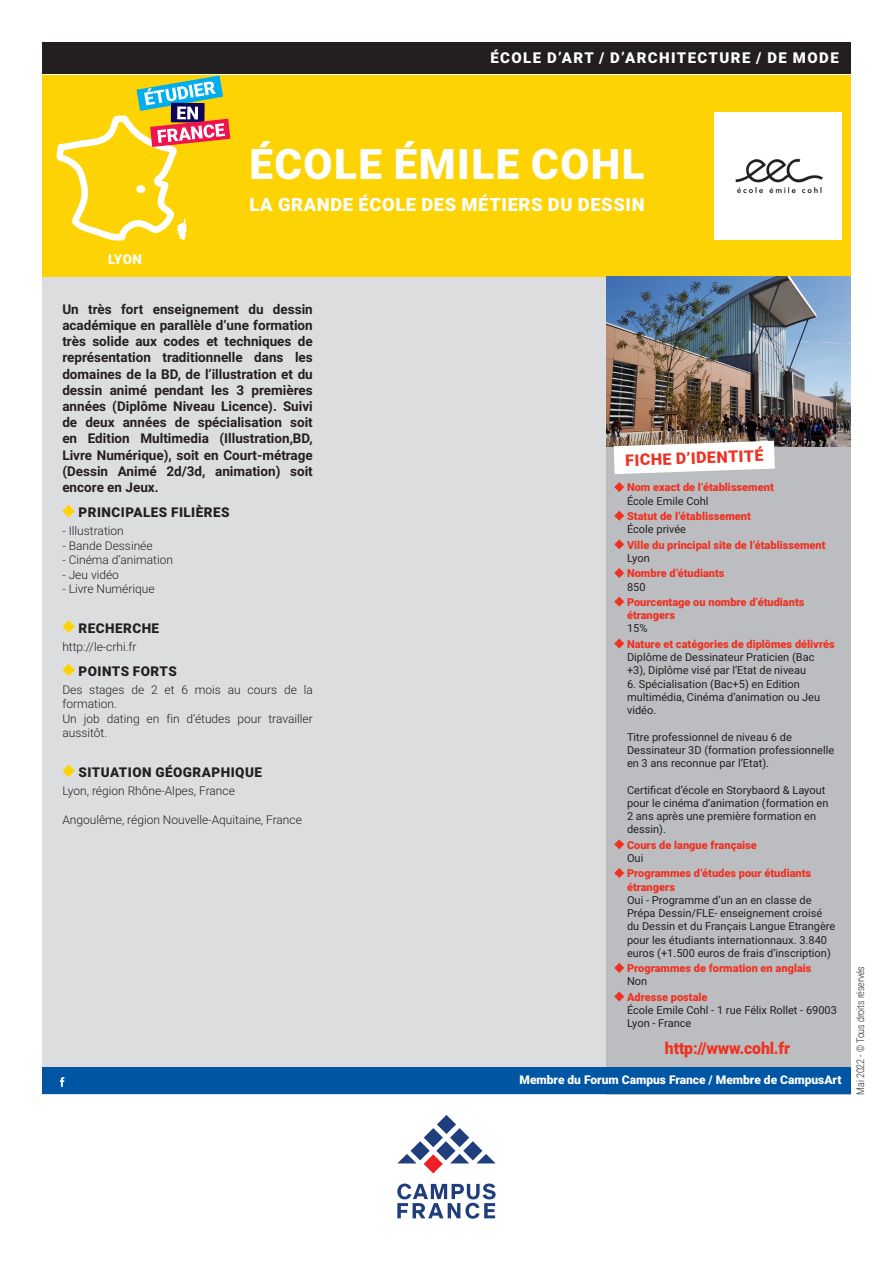
<style>
.page{position:relative;width:893px;height:1263px;background:#fff}
.page>*{position:absolute;margin:0;border:0;box-sizing:border-box;transform-origin:0 0}
.t1{font:900 42.15px "Roboto";letter-spacing:.035em;color:#fff}
.t2{font:900 18.3px "Roboto";letter-spacing:.035em;color:#fff}
.t3{font:900 16.5px "Roboto";letter-spacing:-.01em;color:#ef3122;scale:.96 1}
.t4{font:900 16.05px "Roboto";color:#ef3122}
.t5{font:900 15px "Roboto";letter-spacing:.095em;color:#fff}
.t6{font:700 13.5px/16.2px "Roboto";color:#231f20;text-align:justify}
.t7{font:900 13.5px "Roboto";letter-spacing:.035em;color:#231f20}
.t8{font:900 13.5px "Roboto";color:#fff}
.t9{font:300 12px/14.4px "Roboto";color:#231f20}
.t10{font:900 12px "Roboto";color:#fff}
.t11{font:11.1px/13.2px "Roboto";color:#231f20}
.t12{font:900 11.1px/13.2px "Roboto";color:#ef3122}
.t13{font:300 10.5px "Roboto";letter-spacing:-.01em;color:#231f20;scale:.85 1}
</style>
<div class="page">
<div style="left:42px;top:277px;width:809px;height:817px;background:#dcdddf"></div>
<div style="left:607px;top:276px;width:244px;height:818px;background:#bcbdc0"></div>
<div style="left:42px;top:75px;width:809px;height:202px;background:#fed304"></div>
<img style="left:607px;top:277px;width:244px;height:170px">
<div style="left:42px;top:1067px;width:809px;height:27px;background:#0156a3"></div>
<div style="left:714px;top:112px;width:128px;height:127px;background:#fff"></div>
<img style="left:735px;top:158px;width:88px;height:36px">
<svg style="left:397px;top:1115px;width:99px;height:58px"></svg>
<svg style="left:397px;top:1183px;width:98px;height:35px"></svg>
<svg style="left:60px;top:1077px;width:4px;height:10px"></svg>
<div style="left:42px;top:42px;width:809px;height:32px;background:#231f20"></div>
<svg style="left:57px;top:75px;width:173px;height:166px"></svg>
<svg style="left:614px;top:482px;width:10px;height:10px"></svg>
<svg style="left:614px;top:511px;width:10px;height:10px"></svg>
<svg style="left:614px;top:539px;width:10px;height:10px"></svg>
<svg style="left:614px;top:568px;width:10px;height:10px"></svg>
<svg style="left:614px;top:597px;width:10px;height:10px"></svg>
<svg style="left:614px;top:638px;width:10px;height:10px"></svg>
<svg style="left:614px;top:839px;width:10px;height:10px"></svg>
<svg style="left:614px;top:868px;width:10px;height:10px"></svg>
<svg style="left:614px;top:963px;width:10px;height:10px"></svg>
<svg style="left:614px;top:991px;width:10px;height:10px"></svg>
<svg style="left:614px;top:441px;width:161px;height:33px;background:#f1efee"></svg>
<svg style="left:62px;top:505px;width:13px;height:12px"></svg>
<svg style="left:62px;top:620px;width:13px;height:13px"></svg>
<svg style="left:62px;top:664px;width:13px;height:12px"></svg>
<svg style="left:62px;top:765px;width:13px;height:12px"></svg>
<h3 class="t5" style="left:490px;top:47px;width:350px">ÉCOLE D’ART / D’ARCHITECTURE / DE MODE</h3>
<h1 class="t1" style="left:249px;top:135px;width:397px">ÉCOLE ÉMILE COHL</h1>
<h2 class="t2" style="left:250px;top:191px;width:396px">LA GRANDE ÉCOLE DES MÉTIERS DU DESSIN</h2>
<p class="t8" style="left:108px;top:250px;width:35px">LYON</p>
<p class="t6" style="left:62px;top:300px;width:252px">Un très fort enseignement du dessin académique en parallèle d’une formation très solide aux codes et techniques de représentation traditionnelle dans les domaines de la BD, de l’illustration et du dessin animé pendant les 3 premières années (Diplôme Niveau Licence). Suivi de deux années de spécialisation soit en Edition Multimedia (Illustration,BD, Livre Numérique), soit en Court-métrage (Dessin Animé 2d/3d, animation) soit encore en Jeux.</p>
<p class="t7" style="left:78px;top:503px;width:153px">PRINCIPALES FILIÈRES</p>
<p class="t9" style="left:62px;top:523px;width:63px">- Illustration</p>
<p class="t9" style="left:62px;top:538px;width:92px">- Bande Dessinée</p>
<p class="t9" style="left:62px;top:552px;width:112px">- Cinéma d’animation</p>
<p class="t9" style="left:62px;top:567px;width:58px">- Jeu vidéo</p>
<p class="t9" style="left:62px;top:581px;width:94px">- Livre Numérique</p>
<p class="t7" style="left:78px;top:618px;width:82px">RECHERCHE</p>
<p class="t9" style="left:62px;top:639px;width:76px">http://le-crhi.fr</p>
<p class="t7" style="left:78px;top:662px;width:100px">POINTS FORTS</p>
<p class="t9" style="left:62px;top:682px;width:252px">Des stages de 2 et 6 mois au cours de la formation.<br>Un job dating en fin d’études pour travailler aussitôt.</p>
<p class="t7" style="left:78px;top:763px;width:185px">SITUATION GÉOGRAPHIQUE</p>
<p class="t9" style="left:62px;top:783px;width:174px">Lyon, région Rhône-Alpes, France</p>
<p class="t9" style="left:62px;top:812px;width:241px">Angoulême, région Nouvelle-Aquitaine, France</p>
<h3 class="t4" style="left:625px;top:449px;width:140px;rotate:-2deg">FICHE D’IDENTITÉ</h3>
<p class="t12" style="left:627px;top:480px;width:148px">Nom exact de l’établissement</p>
<p class="t11" style="left:627px;top:494px;width:83px">École Emile Cohl</p>
<p class="t12" style="left:627px;top:509px;width:125px">Statut de l’établissement</p>
<p class="t11" style="left:627px;top:522px;width:61px">École privée</p>
<p class="t12" style="left:627px;top:538px;width:200px">Ville du principal site de l’établissement</p>
<p class="t11" style="left:627px;top:551px;width:24px">Lyon</p>
<p class="t12" style="left:627px;top:566px;width:99px">Nombre d’étudiants</p>
<p class="t11" style="left:627px;top:579px;width:20px">850</p>
<p class="t12" style="left:627px;top:595px;width:179px">Pourcentage ou nombre d’étudiants étrangers</p>
<p class="t11" style="left:627px;top:621px;width:22px">15%</p>
<p class="t12" style="left:627px;top:637px;width:209px">Nature et catégories de diplômes délivrés</p>
<p class="t11" style="left:627px;top:650px;width:189px">Diplôme de Dessinateur Praticien (Bac +3), Diplôme visé par l’Etat de niveau</p>
<p class="t11" style="left:627px;top:676px;width:195px">6. Spécialisation (Bac+5) en Edition multimédia, Cinéma d’animation ou Jeu vidéo.</p>
<p class="t11" style="left:627px;top:729px;width:209px">Titre professionnel de niveau 6 de<br>Dessinateur 3D (formation professionnelle en 3 ans reconnue par l’Etat).</p>
<p class="t11" style="left:627px;top:782px;width:203px">Certificat d’école en Storybaord &amp; Layout pour le cinéma d’animation (formation en<br>2 ans après une première formation en dessin).</p>
<p class="t12" style="left:627px;top:838px;width:131px">Cours de langue française</p>
<p class="t11" style="left:627px;top:851px;width:18px">Oui</p>
<p class="t12" style="left:627px;top:866px;width:186px">Programmes d’études pour étudiants étrangers</p>
<p class="t11" style="left:627px;top:893px;width:210px">Oui - Programme d’un an en classe de Prépa Dessin/FLE- enseignement croisé du Dessin et du Français Langue Etrangère pour les étudiants internationnaux. 3.840 euros (+1.500 euros de frais d’inscription)</p>
<p class="t12" style="left:627px;top:961px;width:186px">Programmes de formation en anglais</p>
<p class="t11" style="left:627px;top:974px;width:22px">Non</p>
<p class="t12" style="left:627px;top:990px;width:82px">Adresse postale</p>
<p class="t11" style="left:627px;top:1003px;width:212px">École Emile Cohl - 1 rue Félix Rollet - 69003<br>Lyon - France</p>
<h3 class="t3" style="left:665px;top:1036px;width:132px">http://www.cohl.fr</h3>
<p class="t10" style="left:519px;top:1071px;width:323px">Membre du Forum Campus France / Membre de CampusArt</p>
<p class="t13" style="left:853px;top:1094px;width:153px;rotate:-90deg">Mai 2022 - © Tous droits réservés</p>
</div>
